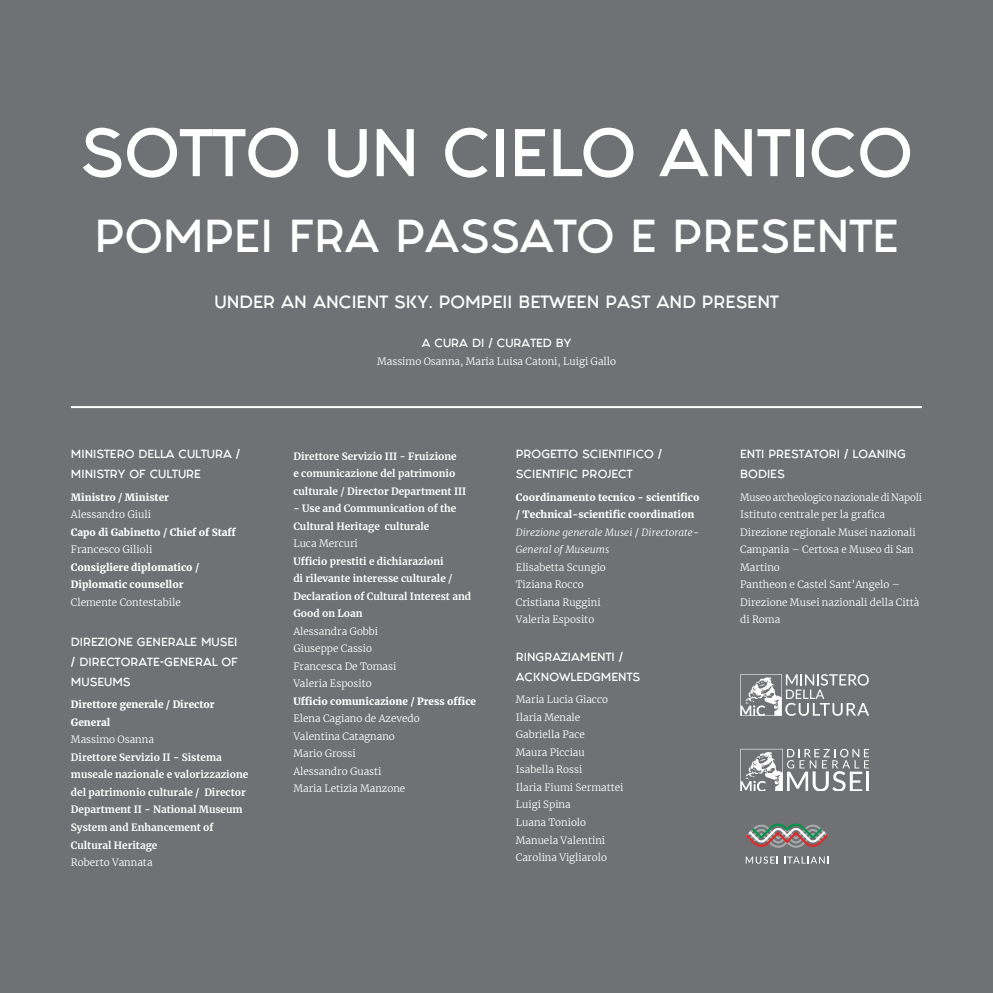
<style>
.page{position:relative;width:993px;height:993px;background:#fff}
.page>*{position:absolute;margin:0;border:0;box-sizing:border-box;transform-origin:0 0}
.t1{font:57px "Fashion Fetish Bold";color:#fff}
.t2{font:39px "Fashion Fetish Bold";color:#fff}
.t3{font:15px "Fashion Fetish Bold";color:#fff}
.t4{font:300 10px/17.5px "Merriweather";color:#fff}
.t5{font:700 10px/17.5px "Merriweather";color:#fff}
.t6{font:900 10px/17.5px "Merriweather";color:#fff}
.t7{font:10px/20px "Fashion Fetish Bold";color:#fff}
.s1{font-weight:300;font-style:italic}
.s2{font-weight:300}
</style>
<div class="page">
<div style="left:0;top:0;width:992px;height:992px;background:#707174"></div>
<hr style="left:71px;top:406px;width:850px;height:2px;background:#fff">
<svg style="left:740px;top:674px;width:128px;height:41px"></svg>
<svg style="left:740px;top:748px;width:128px;height:42px"></svg>
<svg style="left:745px;top:856px;width:32px;height:7px"></svg>
<svg style="left:784px;top:856px;width:44px;height:7px"></svg>
<svg style="left:746px;top:823px;width:82px;height:24px"></svg>
<h1 class="t1" style="left:80px;top:106px;width:834px">SOTTO UN CIELO ANTICO</h1>
<h2 class="t2" style="left:94px;top:204px;width:805px">POMPEI FRA PASSATO E PRESENTE</h2>
<h3 class="t3" style="left:214px;top:290px;width:565px">UNDER AN ANCIENT SKY. POMPEII BETWEEN PAST AND PRESENT</h3>
<p class="t7" style="left:421px;top:333px;width:151px">A CURA DI / CURATED BY</p>
<p class="t4" style="left:377px;top:352px;width:240px">Massimo Osanna, Maria Luisa Catoni, Luigi Gallo</p>
<p class="t7" style="left:71px;top:444px;width:171px">MINISTERO DELLA CULTURA /<br>MINISTRY OF CULTURE</p>
<p class="t6" style="left:71px;top:488px;width:100px">Ministro / Minister</p>
<p class="t4" style="left:71px;top:505px;width:81px">Alessandro Giuli</p>
<p class="t6" style="left:71px;top:523px;width:167px">Capo di Gabinetto / Chief of Staff</p>
<p class="t4" style="left:71px;top:540px;width:83px">Francesco Gilioli</p>
<p class="t6" style="left:71px;top:558px;width:130px">Consigliere diplomatico /<br>Diplomatic counsellor</p>
<p class="t4" style="left:71px;top:593px;width:111px">Clemente Contestabile</p>
<p class="t7" style="left:71px;top:631px;width:168px;text-align:justify">DIREZIONE GENERALE MUSEI / DIRECTORATE-GENERAL OF MUSEUMS</p>
<p class="t6" style="left:71px;top:695px;width:145px">Direttore generale / Director<br>General</p>
<p class="t4" style="left:71px;top:730px;width:84px">Massimo Osanna</p>
<p class="t5" style="left:71px;top:748px;width:179px">Direttore Servizio II - Sistema museale nazionale e valorizzazione del patrimonio culturale / Director<br>Department II - National Museum<br>System and Enhancement of<br>Cultural Heritage</p>
<p class="t4" style="left:71px;top:853px;width:83px">Roberto Vannata</p>
<p class="t5" style="left:293px;top:446px;width:174px">Direttore Servizio III - Fruizione<br>e comunicazione del patrimonio culturale / Director Department III</p>
<p class="t5" style="left:293px;top:499px;width:164px">- Use and Communication of the<br>Cultural Heritage culturale</p>
<p class="t4" style="left:293px;top:534px;width:66px">Luca Mercuri</p>
<p class="t5" style="left:293px;top:551px;width:179px">Ufficio prestiti e dichiarazioni<br>di rilevante interesse culturale /<br>Declaration of Cultural Interest and<br>Good on Loan</p>
<p class="t4" style="left:293px;top:621px;width:104px">Alessandra Gobbi<br>Giuseppe Cassio<br>Francesca De Tomasi<br>Valeria Esposito</p>
<p class="t6" style="left:293px;top:691px;width:184px">Ufficio comunicazione / Press office</p>
<p class="t4" style="left:293px;top:709px;width:128px">Elena Cagiano de Azevedo<br>Valentina Catagnano<br>Mario Grossi<br>Alessandro Guasti<br>Maria Letizia Manzone</p>
<p class="t7" style="left:515px;top:444px;width:148px">PROGETTO SCIENTIFICO /<br>SCIENTIFIC PROJECT</p>
<p class="t6" style="left:515px;top:488px;width:185px">Coordinamento tecnico - scientifico / Technical-scientific coordination <span class="s1">Direzione generale Musei</span> <span class="s2">/</span> <span class="s1">Directorate-General of Museums</span></p>
<p class="t4" style="left:515px;top:558px;width:91px">Elisabetta Scungio<br>Tiziana Rocco<br>Cristiana Ruggini<br>Valeria Esposito</p>
<p class="t7" style="left:515px;top:646px;width:126px">RINGRAZIAMENTI /<br>ACKNOWLEDGMENTS</p>
<p class="t4" style="left:515px;top:690px;width:109px">Maria Lucia Giacco<br>Ilaria Menale<br>Gabriella Pace<br>Maura Picciau<br>Isabella Rossi<br>Ilaria Fiumi Sermattei<br>Luigi Spina<br>Luana Toniolo<br>Manuela Valentini<br>Carolina Vigliarolo</p>
<p class="t7" style="left:740px;top:444px;width:167px">ENTI PRESTATORI / LOANING<br>BODIES</p>
<p class="t4" style="left:740px;top:488px;width:183px">Museo archeologico nazionale di Napoli<br>Istituto centrale per la grafica<br>Direzione regionale Musei nazionali<br>Campania – Certosa e Museo di San<br>Martino<br>Pantheon e Castel Sant’Angelo –<br>Direzione Musei nazionali della Città di Roma</p>
</div>
